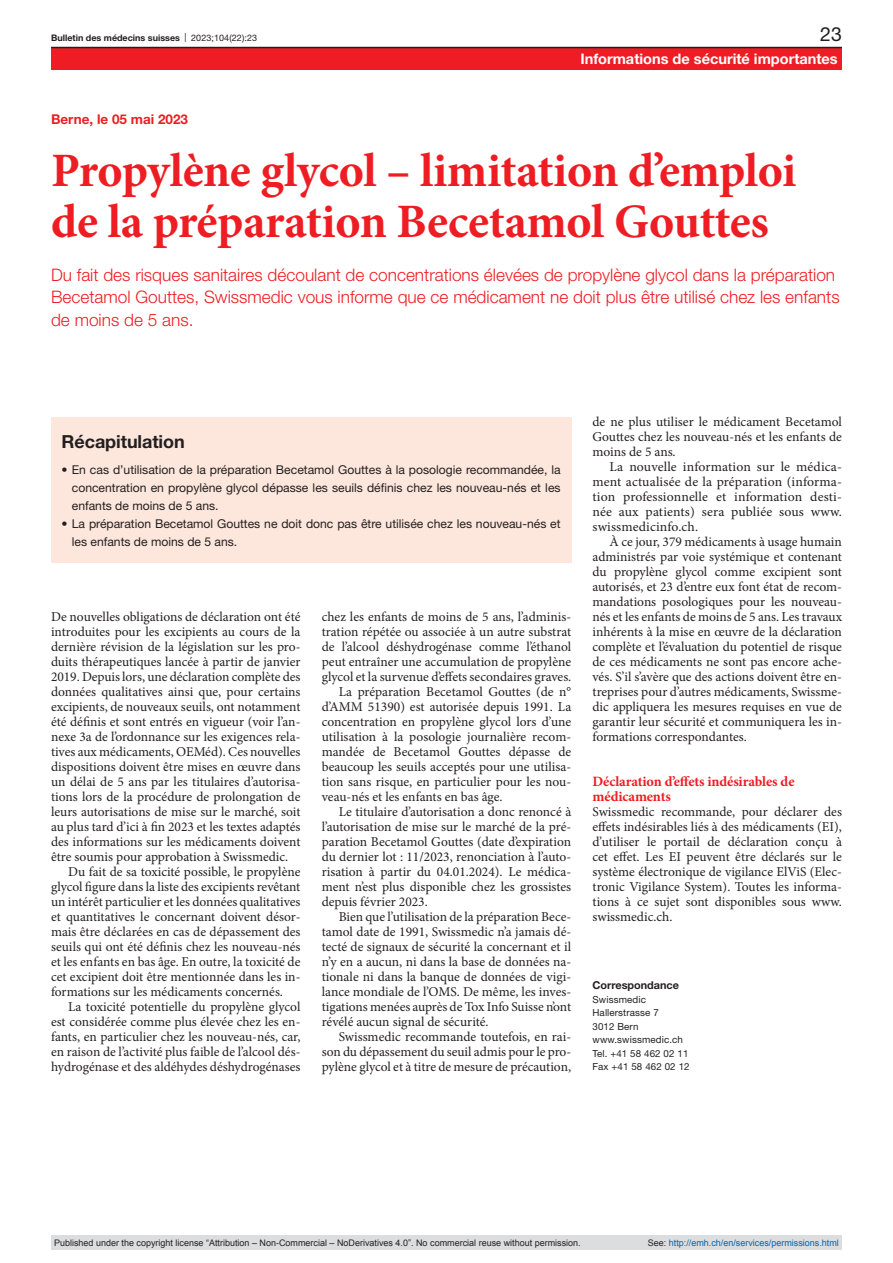
<style>
.page{position:relative;width:893px;height:1263px;background:#fff}
.page>*{position:absolute;margin:0;border:0;box-sizing:border-box;transform-origin:0 0}
.article-title-L32{font:700 48px/51px "Minion Pro";letter-spacing:-.01em;color:#ee1d23}
.t1{font:19.5px "Helvetica Neue LT Pro";color:#231f20}
.box-head1{font:700 18px "Helvetica Neue LT Pro";letter-spacing:-.005em;color:#231f20}
.lead{font:300 17.25px/22.5px "Helvetica Neue LT Pro";color:#ee1d23}
.t2{font:700 14.55px "Helvetica Neue LT Pro";color:#fff}
.head1{font:700 14.25px/15px "Minion Pro";letter-spacing:-.01em;color:#ee1d23}
.paragraph-indent{font:13.5px/15px "Minion Pro";color:#231f20;text-align:justify}
.paragraph{font:13.5px/15px "Minion Pro";color:#231f20;text-align:justify}
.pre-heading{font:700 13.5px "Helvetica Neue LT Pro";color:#ee1d23}
.t3{font:12.15px/18px "Helvetica Neue LT Pro";color:#231f20;text-align:justify}
.correspondence-head{font:700 10.8px "Helvetica Neue LT Pro";color:#231f20}
.correspondence{font:9.75px "Helvetica Neue LT Pro";letter-spacing:.01em;color:#231f20}
.t4{font:9px "Arial";color:#231f20}
.t5{font:9px "Arial";color:#0066b3}
.t6{font:700 9px "Helvetica Neue LT Pro";color:#231f20}
.s1{font-weight:400}
.s2{color:#231f20}
</style>
<div class="page">
<div style="left:51px;top:418px;width:520px;height:145px;background:#fde7dc"></div>
<div style="left:51px;top:47px;width:791px;height:23px;background:#ee1d23"></div>
<hr style="left:51px;top:47px;width:791px;height:1px;background:#231f20">
<div style="left:51px;top:1235px;width:791px;height:15px;background:#dcdddf"></div>
<p class="t6" style="left:51px;top:32px;width:208px">Bulletin des médecins suisses <span class="s1">| 2023;104(22):23</span></p>
<h2 class="t1" style="left:820px;top:22px;width:23px">23</h2>
<p class="t2" style="left:580px;top:49px;width:259px">Informations de sécurité importantes</p>
<p class="pre-heading" style="left:51px;top:111px;width:138px">Berne, le 05 mai 2023</p>
<p class="article-title-L32" style="left:51px;top:145px;width:747px">Propylène glycol – limitation d’emploi de la préparation Becetamol Gouttes</p>
<p class="lead" style="left:51px;top:263px;width:790px">Du fait des risques sanitaires découlant de concentrations élevées de propylène glycol dans la préparation<br>Becetamol Gouttes, Swissmedic vous informe que ce médicament ne doit plus être utilisé chez les enfants de moins de 5 ans.</p>
<p class="box-head1" style="left:62px;top:430px;width:125px">Récapitulation</p>
<p class="t3" style="left:72px;top:460px;width:490px;text-indent:-10px">• En cas d’utilisation de la préparation Becetamol Gouttes à la posologie recommandée, la concentration en propylène glycol dépasse les seuils définis chez les nouveau-nés et les enfants de moins de 5 ans.</p>
<p class="t3" style="left:72px;top:514px;width:490px;text-indent:-10px">• La préparation Becetamol Gouttes ne doit donc pas être utilisée chez les nouveau-nés et les enfants de moins de 5 ans.</p>
<p class="paragraph" style="left:51px;top:609px;width:251px">De nouvelles obligations de déclaration ont été introduites pour les excipients au cours de la dernière révision de la législation sur les pro&shy;duits thérapeutiques lancée à partir de janvier 2019. Depuis lors, une déclaration complète des données qualitatives ainsi que, pour certains excipients, de nouveaux seuils, ont notamment été définis et sont entrés en vigueur (voir l’an&shy;nexe 3a de l’ordonnance sur les exigences rela&shy;tives aux médicaments, OEMéd). Ces nouvelles dispositions doivent être mises en œuvre dans un délai de 5 ans par les titulaires d’autorisa&shy;tions lors de la procédure de prolongation de leurs autorisations de mise sur le marché, soit au plus tard d’ici à fin 2023 et les textes adaptés des informations sur les médicaments doivent être soumis pour approbation à Swissmedic.</p>
<p class="paragraph-indent" style="left:51px;top:864px;width:251px;text-indent:17px">Du fait de sa toxicité possible, le propylène glycol figure dans la liste des excipients revêtant un intérêt particulier et les données qualitatives et quantitatives le concernant doivent désor&shy;mais être déclarées en cas de dépassement des seuils qui ont été définis chez les nouveau-nés et les enfants en bas âge. En outre, la toxicité de cet excipient doit être mentionnée dans les in&shy;formations sur les médicaments concernés.</p>
<p class="paragraph-indent" style="left:51px;top:999px;width:251px;text-indent:17px">La toxicité potentielle du propylène glycol est considérée comme plus élevée chez les en&shy;fants, en particulier chez les nouveau-nés, car, en raison de l’activité plus faible de l’alcool dés&shy;hydrogénase et des aldéhydes déshydrogénases</p>
<p class="paragraph-indent" style="left:322px;top:609px;width:251px">chez les enfants de moins de 5 ans, l’adminis&shy;tration répétée ou associée à un autre substrat de l’alcool déshydrogénase comme l’éthanol peut entraîner une accumulation de propylène glycol et la survenue d’effets secondaires graves.</p>
<p class="paragraph-indent" style="left:322px;top:684px;width:251px;text-indent:17px">La préparation Becetamol Gouttes (de n° d’AMM 51390) est autorisée depuis 1991. La concentration en propylène glycol lors d’une utilisation à la posologie journalière recom&shy;mandée de Becetamol Gouttes dépasse de beaucoup les seuils acceptés pour une utilisa&shy;tion sans risque, en particulier pour les nou&shy;veau-nés et les enfants en bas âge.</p>
<p class="paragraph-indent" style="left:322px;top:804px;width:251px;text-indent:17px">Le titulaire d’autorisation a donc renoncé à l’autorisation de mise sur le marché de la pré&shy;paration Becetamol Gouttes (date d’expiration du dernier lot : 11/2023, renonciation à l’auto&shy;risation à partir du 04.01.2024). Le médica&shy;ment n’est plus disponible chez les grossistes depuis février 2023.</p>
<p class="paragraph-indent" style="left:322px;top:909px;width:251px;text-indent:17px">Bien que l’utilisation de la préparation Bece&shy;tamol date de 1991, Swissmedic n’a jamais dé&shy;tecté de signaux de sécurité la concernant et il n’y en a aucun, ni dans la base de données na&shy;tionale ni dans la banque de données de vigi&shy;lance mondiale de l’OMS. De même, les inves&shy;tigations menées auprès de Tox Info Suisse n’ont révélé aucun signal de sécurité.</p>
<p class="paragraph-indent" style="left:322px;top:1029px;width:251px;text-indent:17px">Swissmedic recommande toutefois, en rai&shy;son du dépassement du seuil admis pour le pro&shy;pylène glycol et à titre de mesure de précaution,</p>
<p class="paragraph-indent" style="left:592px;top:414px;width:251px">de ne plus utiliser le médicament Becetamol Gouttes chez les nouveau-nés et les enfants de moins de 5 ans.</p>
<p class="paragraph-indent" style="left:592px;top:459px;width:251px;text-indent:17px">La nouvelle information sur le médica&shy;ment actualisée de la préparation (informa&shy;tion professionnelle et information desti&shy;née aux patients) sera publiée sous www. swissmedicinfo.ch.</p>
<p class="paragraph-indent" style="left:592px;top:534px;width:251px;text-indent:17px">À ce jour, 379 médicaments à usage humain administrés par voie systémique et contenant du propylène glycol comme excipient sont autorisés, et 23 d’entre eux font état de recom&shy;mandations posologiques pour les nouveau&shy;nés et les enfants de moins de 5 ans. Les travaux inhérents à la mise en œuvre de la déclaration complète et l’évaluation du potentiel de risque de ces médicaments ne sont pas encore ache&shy;vés. S’il s’avère que des actions doivent être en&shy;treprises pour d’autres médicaments, Swissme&shy;dic appliquera les mesures requises en vue de garantir leur sécurité et communiquera les in&shy;formations correspondantes.</p>
<p class="head1" style="left:592px;top:774px;width:204px">Déclaration d’effets indésirables de médicaments</p>
<p class="paragraph" style="left:592px;top:804px;width:251px">Swissmedic recommande, pour déclarer des effets indésirables liés à des médicaments (EI), d’utiliser le portail de déclaration conçu à cet effet. Les EI peuvent être déclarés sur le système électronique de vigilance ElViS (Elec&shy;tronic Vigilance System). Toutes les informa&shy;tions à ce sujet sont disponibles sous www. swissmedic.ch.</p>
<p class="correspondence-head" style="left:592px;top:979px;width:88px">Correspondance</p>
<p class="correspondence" style="left:592px;top:993px;width:55px">Swissmedic</p>
<p class="correspondence" style="left:592px;top:1007px;width:68px">Hallerstrasse 7</p>
<p class="correspondence" style="left:592px;top:1020px;width:48px">3012 Bern</p>
<p class="correspondence" style="left:592px;top:1034px;width:92px">www.swissmedic.ch</p>
<p class="correspondence" style="left:592px;top:1047px;width:97px">Tel. +41 58 462 02 11</p>
<p class="correspondence" style="left:592px;top:1061px;width:99px">Fax +41 58 462 02 12</p>
<p class="t4" style="left:54px;top:1237px;width:528px">Published under the copyright license “Attribution – Non-Commercial – NoDerivatives 4.0”. No commercial reuse without permission.</p>
<p class="t5" style="left:648px;top:1237px;width:193px"><span class="s2">See:</span> http://emh.ch/en/services/permissions.html</p>
</div>
